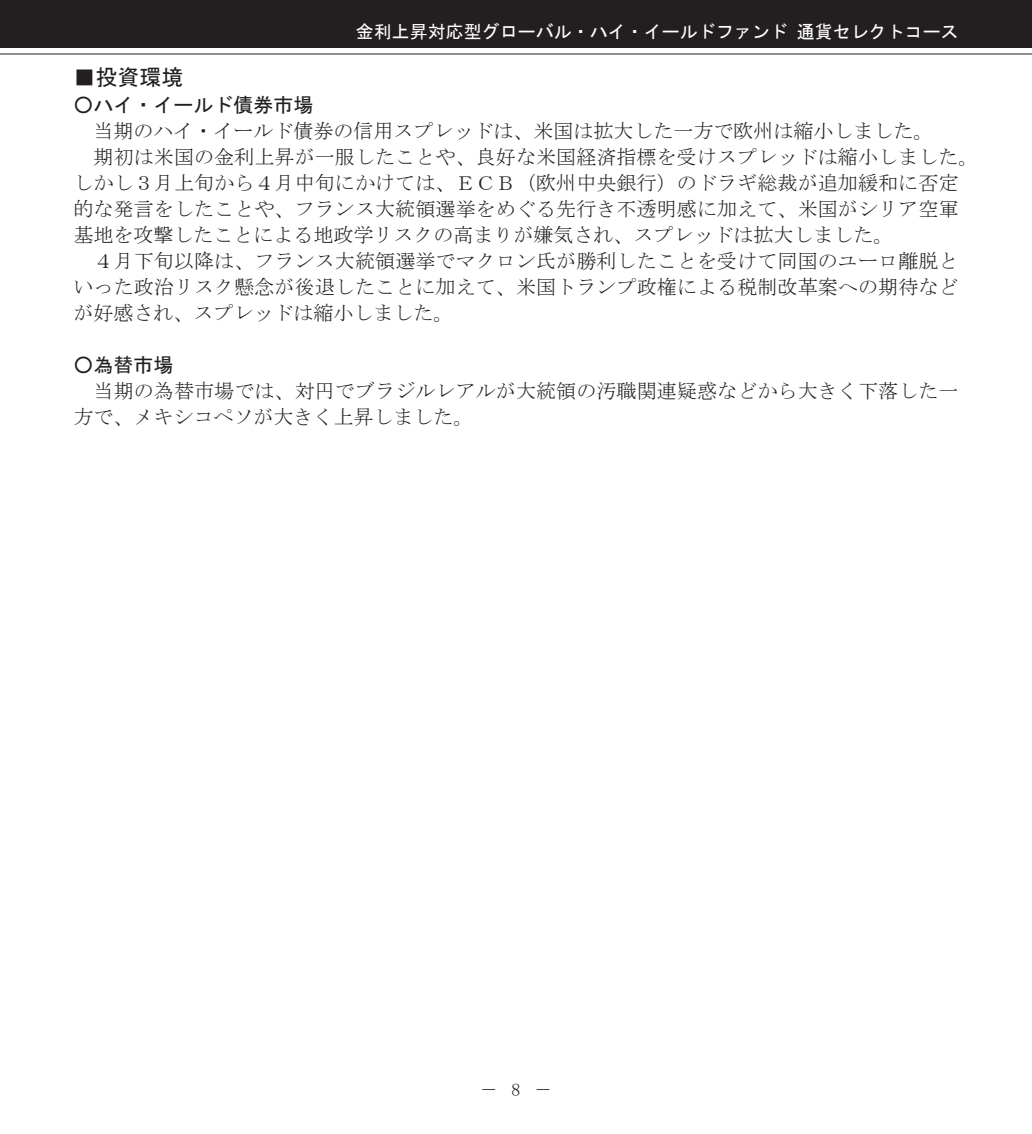
<style>
.page{position:relative;width:1032px;height:1134px;background:#fff}
.page>*{position:absolute;margin:0;border:0;box-sizing:border-box;transform-origin:0 0}
.t1{font:22px "MS Gothic";color:#231f20}
.t2{font:20px/26px "MS Mincho";letter-spacing:.005em;color:#231f20}
.t3{font:20px "MS Gothic";color:#231f20}
.t4{font:18px "MS Gothic";color:#fff}
.t5{font:18px "MS Mincho";color:#231f20}
</style>
<div class="page">
<div style="left:0;top:0;width:1032px;height:48px;background:#231f20"></div>
<hr style="left:0;top:53px;width:1032px;height:1px;background:#231f20">
<p class="t4" style="left:356px;top:23px;width:605px">金利上昇対応型グローバル・ハイ・イールドファンド 通貨セレクトコース</p>
<p class="t1" style="left:73px;top:66px;width:111px">■投資環境</p>
<p class="t3" style="left:73px;top:94px;width:241px">○ハイ・イールド債券市場</p>
<p class="t2" style="left:73px;top:117px;width:907px">　当期のハイ・イールド債券の信用スプレッドは、米国は拡大した一方で欧州は縮小しました。<br>　期初は米国の金利上昇が一服したことや、良好な米国経済指標を受けスプレッドは縮小しました。しかし３月上旬から４月中旬にかけては、ＥＣＢ（欧州中央銀行）のドラギ総裁が追加緩和に否定的な発言をしたことや、フランス大統領選挙をめぐる先行き不透明感に加えて、米国がシリア空軍基地を攻撃したことによる地政学リスクの高まりが嫌気され、スプレッドは拡大しました。<br>　４月下旬以降は、フランス大統領選挙でマクロン氏が勝利したことを受けて同国のユーロ離脱といった政治リスク懸念が後退したことに加えて、米国トランプ政権による税制改革案への期待などが好感され、スプレッドは縮小しました。</p>
<p class="t3" style="left:73px;top:354px;width:101px">○為替市場</p>
<p class="t2" style="left:73px;top:377px;width:886px">　当期の為替市場では、対円でブラジルレアルが大統領の汚職関連疑惑などから大きく下落した一方で、メキシコペソが大きく上昇しました。</p>
<p class="t5" style="left:511px;top:1081px;width:10px">8</p>
<p class="t5" style="left:480px;top:1081px;width:73px">－　　－</p>
</div>
